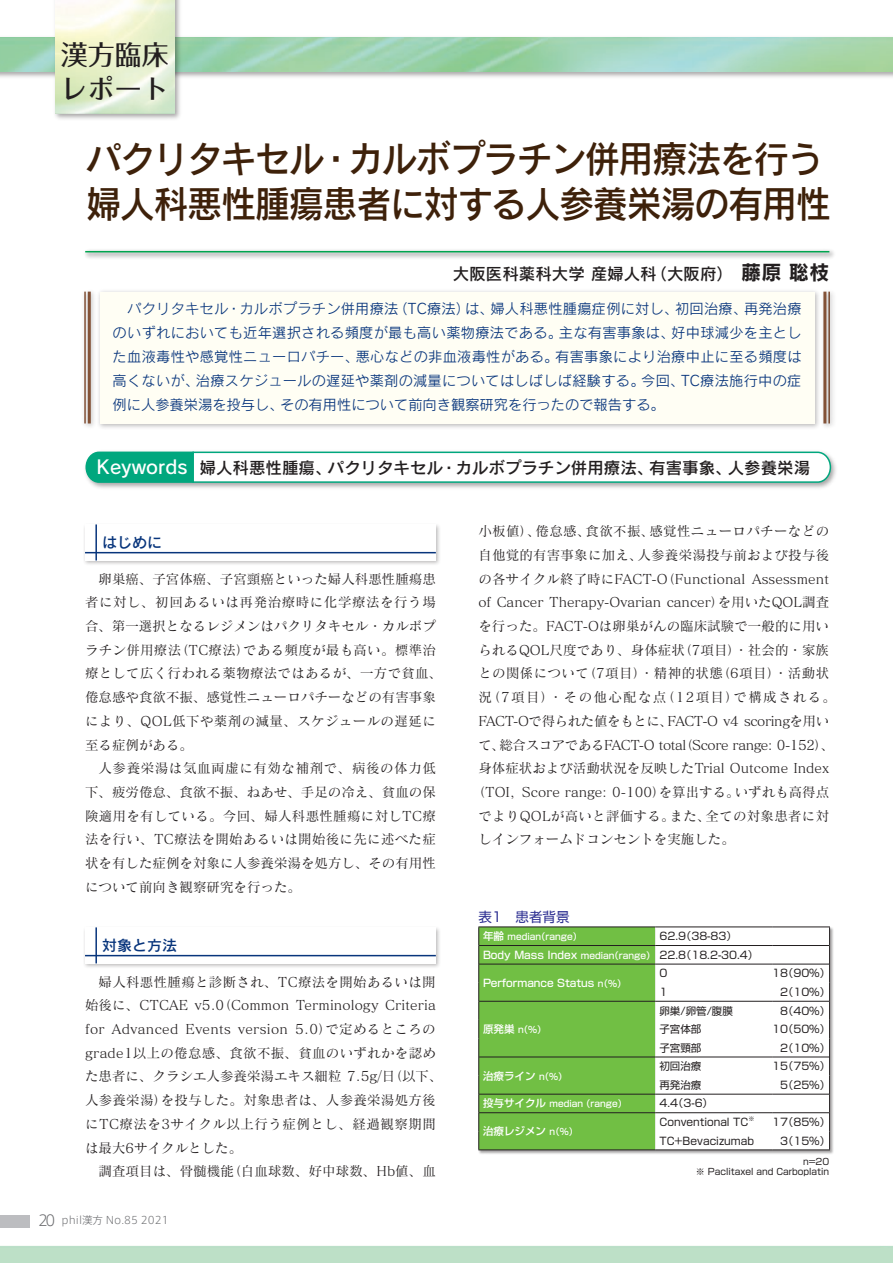
<style>
.page{position:relative;width:893px;height:1263px;background:#fff}
.page>*{position:absolute;margin:0;border:0;box-sizing:border-box;transform-origin:0 0}
.t1{font:37.5px/45px "Rodin Pro DB";letter-spacing:-.04em;color:#3e210a;scale:.94 1}
.t2{font:500 27px/34.5px "Folk Pro";color:#231f20}
.t3{font:18.75px "Rodin Pro DB";color:#fff}
.t4{font:16.5px "Rodin Pro DB";color:#231f20}
.t5{font:15px "Rodin Pro DB";color:#08357c}
.t6{font:14.25px/24px "Rodin Pro M";color:#08357c;text-align:justify}
.t7{font:13.5px/23.7px "Matisse Pro M";letter-spacing:.005em;color:#231f20}
.t8{font:13.5px "Matisse Pro M";letter-spacing:-.03em;color:#231f20}
.t9{font:13.5px "Matisse Pro M";letter-spacing:.025em;color:#231f20}
.t10{font:13.5px "Matisse Pro M";letter-spacing:.1em;color:#231f20}
.t11{font:13.5px "Shin Go Pro";color:#2e3092}
.t12{font:10.5px/18.6px "Shin Go Pro";color:#231f20}
.t13{font:500 10.5px "Shin Go Pro";color:#fff}
.t14{font:300 10.5px "Axis Std";color:#6c6d70}
.t15{font:500 9px "Shin Go Pro";color:#fff}
.t16{font:9px/10.5px "Shin Go Pro";color:#231f20;text-align:right}
.t17{font:6.15px "Shin Go Pro";color:#231f20}
.s1{font-family:"Rodin Pro B";font-size:20.25px}
.s2{font-size:15px}
.s3{font-size:10.5px}
.s4{font-weight:500;color:#fff}
.s5{font-weight:500;font-size:9px;color:#fff}
.s6{font-size:9px}
</style>
<div class="page">
<img style="left:51px;top:0;width:132px;height:119px">
<img style="left:56px;top:0;width:119px;height:114px">
<img style="left:92px;top:458px;width:744px;height:30px">
<svg style="left:85px;top:451px;width:747px;height:33px"></svg>
<hr style="left:85px;top:251px;width:744px;height:1px;background:#00a54f">
<img style="left:99px;top:291px;width:719px;height:137px">
<img style="left:84px;top:291px;width:15px;height:136px">
<hr style="left:88px;top:292px;width:3px;height:131px;background:#835237">
<img style="left:818px;top:291px;width:16px;height:136px">
<hr style="left:823px;top:292px;width:3px;height:131px;background:#835237">
<div style="left:100px;top:292px;width:714px;height:131px;background:#fffef4"></div>
<div style="left:0;top:1215px;width:30px;height:13px;background:#bcbdc0"></div>
<div style="left:83px;top:522px;width:358px;height:44px;background:#231f20;opacity:.3"></div>
<div style="left:85px;top:524px;width:351px;height:36px;background:#fff"></div>
<hr style="left:95px;top:524px;width:2px;height:36px;background:#08357c">
<hr style="left:85px;top:552px;width:351px;height:1px;background:#08357c">
<div style="left:83px;top:925px;width:358px;height:44px;background:#231f20;opacity:.3"></div>
<div style="left:85px;top:927px;width:351px;height:36px;background:#fff"></div>
<hr style="left:95px;top:927px;width:2px;height:36px;background:#08357c">
<hr style="left:85px;top:955px;width:351px;height:1px;background:#08357c">
<div style="left:478px;top:926px;width:356px;height:228px;background:#231f20;opacity:.4"></div>
<hr style="left:655px;top:926px;width:117px;height:1px;background:#231f20">
<hr style="left:772px;top:926px;width:58px;height:1px;background:#231f20">
<hr style="left:478px;top:926px;width:177px;height:1px;background:#231f20">
<svg style="left:478px;top:927px;width:352px;height:223px"></svg>
<h2 class="t2" style="left:61px;top:33px;width:109px">漢方臨床レポート</h2>
<h1 class="t1" style="left:86px;top:135px;width:794px">パクリタキセル・カルボプラチン併用療法を行う婦人科悪性腫瘍患者に対する人参養栄湯の有用性</h1>
<p class="t4" style="left:453px;top:263px;width:378px">大阪医科薬科大学 産婦人科（大阪府）　<span class="s1">藤原 聡枝</span></p>
<p class="t6" style="left:113px;top:296px;width:690px;text-indent:15px">パクリタキセル・カルボプラチン併用療法（TC療法）は、婦人科悪性腫瘍症例に対し、初回治療、再発治療のいずれにおいても近年選択される頻度が最も高い薬物療法である。主な有害事象は、好中球減少を主とした血液毒性や感覚性ニューロパチー、悪心などの非血液毒性がある。有害事象により治療中止に至る頻度は高くないが、治療スケジュールの遅延や薬剤の減量についてはしばしば経験する。今回、TC療法施行中の症例に人参養栄湯を投与し、その有用性について前向き観察研究を行ったので報告する。</p>
<h3 class="t3" style="left:97px;top:454px;width:92px">Keywords</h3>
<p class="t4" style="left:200px;top:457px;width:612px">婦人科悪性腫瘍、パクリタキセル・カルボプラチン併用療法、有害事象、人参養栄湯</p>
<p class="t5" style="left:102px;top:532px;width:61px">はじめに</p>
<p class="t7" style="left:85px;top:566px;width:359px;text-indent:14px">卵巣癌、子宮体癌、子宮頸癌といった婦人科悪性腫瘍患者に対し、初回あるいは再発治療時に化学療法を行う場合、第一選択となるレジメンはパクリタキセル・カルボプラチン併用療法（TC療法）である頻度が最も高い。標準治療として広く行われる薬物療法ではあるが、一方で貧血、倦怠感や食欲不振、感覚性ニューロパチーなどの有害事象により、QOL低下や薬剤の減量、スケジュールの遅延に至る症例がある。</p>
<p class="t7" style="left:85px;top:756px;width:352px;text-align:justify;text-indent:14px">人参養栄湯は気血両虚に有効な補剤で、病後の体力低下、疲労倦怠、食欲不振、ねあせ、手足の冷え、貧血の保険適用を有している。今回、婦人科悪性腫瘍に対しTC療法を行い、TC療法を開始あるいは開始後に先に述べた症状を有した症例を対象に人参養栄湯を処方し、その有用性について前向き観察研究を行った。</p>
<p class="t5" style="left:102px;top:935px;width:76px">対象と方法</p>
<p class="t7" style="left:85px;top:969px;width:359px;text-indent:14px">婦人科悪性腫瘍と診断され、TC療法を開始あるいは開始後に、CTCAE v5.0（Common Terminology Criteria for Advanced Events version 5.0）で定めるところのgrade1以上の倦怠感、食欲不振、貧血のいずれかを認めた患者に、クラシエ人参養栄湯エキス細粒 7.5g/日（以下、人参養栄湯）を投与した。対象患者は、人参養栄湯処方後にTC療法を3サイクル以上行う症例とし、経過観察期間は最大6サイクルとした。</p>
<p class="t7" style="left:99px;top:1159px;width:339px">調査項目は、骨髄機能（白血球数、好中球数、Hb値、血</p>
<p class="t14" style="left:38px;top:1213px;width:132px"><span class="s2">20</span> phil漢方 No.85 2021</p>
<p class="t9" style="left:478px;top:523px;width:352px">小板値）、倦怠感、食欲不振、感覚性ニューロパチーなどの</p>
<p class="t7" style="left:478px;top:543px;width:352px">自他覚的有害事象に加え、人参養栄湯投与前および投与後</p>
<p class="t7" style="left:478px;top:566px;width:352px">の各サイクル終了時にFACT-O（Functional Assessment</p>
<p class="t7" style="left:478px;top:590px;width:352px">of Cancer Therapy-Ovarian cancer）を用いたQOL調査</p>
<p class="t7" style="left:478px;top:614px;width:352px">を行った。FACT-Oは卵巣がんの臨床試験で一般的に用い</p>
<p class="t7" style="left:478px;top:637px;width:352px">られるQOL尺度であり、身体症状（7項目）・社会的・家族</p>
<p class="t9" style="left:478px;top:665px;width:352px">との関係について（7項目）・精神的状態（6項目）・活動状</p>
<p class="t10" style="left:478px;top:689px;width:359px">況（7項目）・その他心配な点（12項目）で構成される。</p>
<p class="t8" style="left:478px;top:712px;width:352px">FACT-Oで得られた値をもとに、FACT-O v4 scoringを用い</p>
<p class="t8" style="left:478px;top:736px;width:357px">て、総合スコアであるFACT-O total（Score range: 0-152）、</p>
<p class="t7" style="left:478px;top:756px;width:352px">身体症状および活動状況を反映したTrial Outcome Index</p>
<p class="t7" style="left:472px;top:780px;width:359px">（TOI，Score range: 0-100）を算出する。いずれも高得点</p>
<p class="t7" style="left:478px;top:803px;width:352px">でよりQOLが高いと評価する。また、全ての対象患者に対</p>
<p class="t7" style="left:478px;top:827px;width:258px">しインフォームドコンセントを実施した。</p>
<p class="t11" style="left:478px;top:906px;width:93px">表1　患者背景</p>
<p class="t15" style="left:483px;top:929px;width:100px"><span class="s3">年齢</span> median（range）</p>
<p class="t12" style="left:483px;top:926px;width:277px;text-indent:176px">62.9（38-83）<br><span class="s4">Body Mass Index</span> <span class="s5">median（range）</span> 22.8（18.2-30.4）</p>
<p class="t13" style="left:483px;top:974px;width:145px">Performance Status <span class="s6">n（%）</span></p>
<p class="t12" style="left:659px;top:963px;width:9px">0</p>
<p class="t12" style="left:772px;top:963px;width:60px">18（90%）</p>
<p class="t12" style="left:659px;top:981px;width:9px">1</p>
<p class="t12" style="left:780px;top:981px;width:52px">2（10%）</p>
<p class="t15" style="left:483px;top:1022px;width:65px"><span class="s3">原発巣</span> n（%）</p>
<p class="t13" style="left:483px;top:1067px;width:86px">治療ライン <span class="s6">n（%）</span></p>
<p class="t12" style="left:659px;top:1000px;width:75px">卵巣/卵管/腹膜</p>
<p class="t12" style="left:780px;top:1000px;width:52px">8（40%）</p>
<p class="t12" style="left:659px;top:1018px;width:43px">子宮体部</p>
<p class="t12" style="left:772px;top:1018px;width:60px">10（50%）</p>
<p class="t12" style="left:659px;top:1037px;width:43px">子宮頸部</p>
<p class="t12" style="left:780px;top:1037px;width:52px">2（10%）</p>
<p class="t12" style="left:659px;top:1056px;width:43px">初回治療</p>
<p class="t12" style="left:772px;top:1056px;width:60px">15（75%）</p>
<p class="t12" style="left:659px;top:1074px;width:43px">再発治療</p>
<p class="t12" style="left:780px;top:1074px;width:52px">5（25%）</p>
<p class="t15" style="left:483px;top:1096px;width:145px"><span class="s3">投与サイクル</span> median （range）</p>
<p class="t12" style="left:659px;top:1093px;width:55px">4.4（3-6）</p>
<p class="t13" style="left:483px;top:1123px;width:96px">治療レジメン <span class="s6">n（%）</span></p>
<p class="t12" style="left:659px;top:1111px;width:90px">Conventional TC</p>
<p class="t17" style="left:748px;top:1113px;width:8px">※</p>
<p class="t12" style="left:772px;top:1111px;width:60px">17（85%）</p>
<p class="t12" style="left:659px;top:1130px;width:96px">TC+Bevacizumab</p>
<p class="t12" style="left:780px;top:1130px;width:52px">3（15%）</p>
<p class="t16" style="left:696px;top:1155px;width:135px">n=20<br>※ Paclitaxel and Carboplatin</p>
</div>
